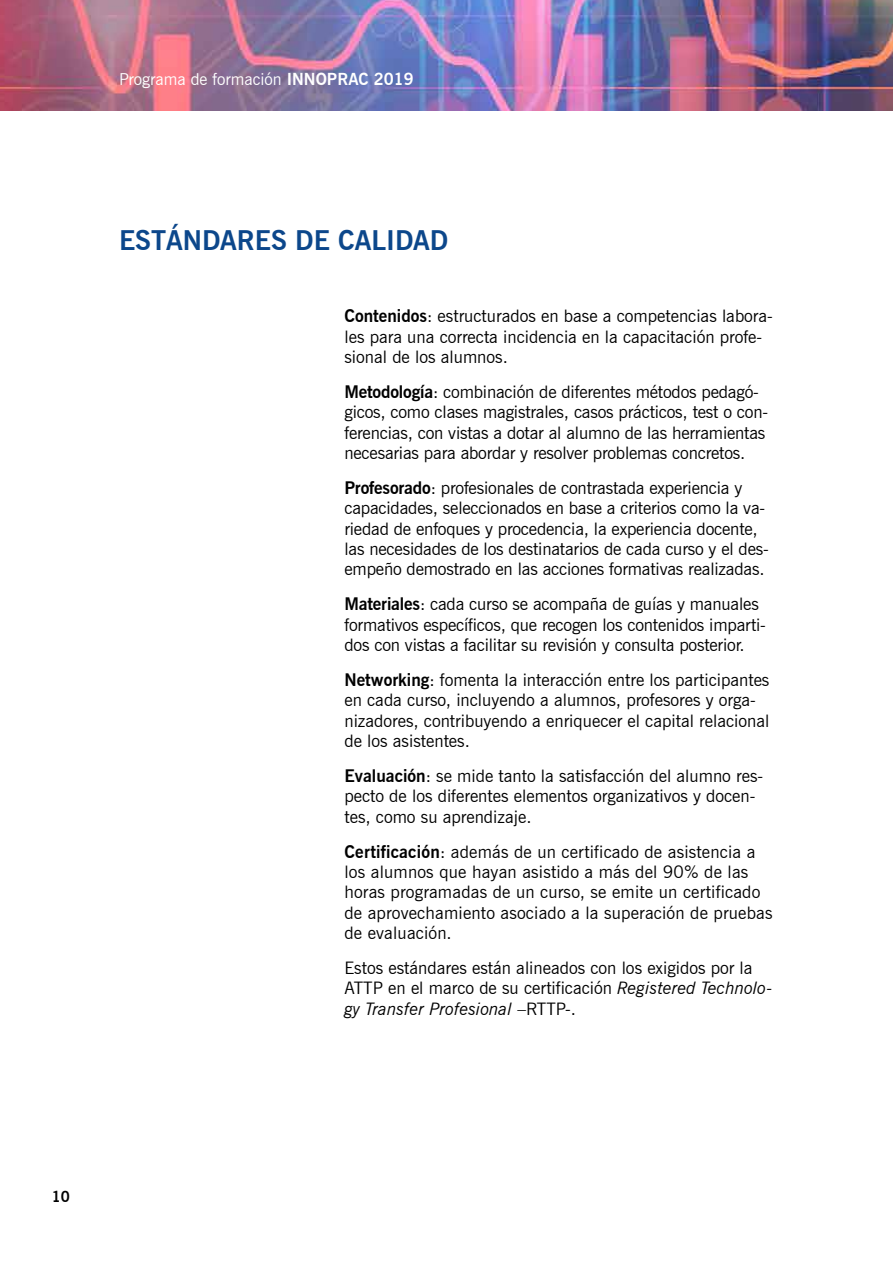
<style>
.page{position:relative;width:893px;height:1263px;background:#fff}
.page>*{position:absolute;margin:0;border:0;box-sizing:border-box;transform-origin:0 0}
.t1{font:700 27px "News Gothic BT";color:#0c478b}
.t2{font:17.25px/20.2px "News Gothic BT";color:#000}
.t3{font:16.5px "News Gothic BT";color:#fff}
.t4{font:700 15px "News Gothic BT";color:#000}
.s1{font-weight:700}
.s2{font-style:italic}
</style>
<div class="page">
<img style="left:0;top:0;width:893px;height:111px">
<p class="t3" style="left:119px;top:69px;width:296px">Programa de formación <span class="s1">INNOPRAC 2019</span></p>
<h1 class="t1" style="left:119px;top:224px;width:331px">ESTÁNDARES DE CALIDAD</h1>
<p class="t2" style="left:344px;top:306px;width:430px"><span class="s1">Contenidos</span>: estructurados en base a competencias labora&shy;les para una correcta incidencia en la capacitación profe&shy;sional de los alumnos.</p>
<p class="t2" style="left:344px;top:382px;width:425px"><span class="s1">Metodología</span>: combinación de diferentes métodos pedagó&shy;gicos, como clases magistrales, casos prácticos, test o con&shy;ferencias, con vistas a dotar al alumno de las herramientas necesarias para abordar y resolver problemas concretos.</p>
<p class="t2" style="left:344px;top:478px;width:426px"><span class="s1">Profesorado</span>: profesionales de contrastada experiencia y capacidades, seleccionados en base a criterios como la va&shy;riedad de enfoques y procedencia, la experiencia docente, las necesidades de los destinatarios de cada curso y el des&shy;empeño demostrado en las acciones formativas realizadas.</p>
<p class="t2" style="left:344px;top:594px;width:423px"><span class="s1">Materiales</span>: cada curso se acompaña de guías y manuales formativos específicos, que recogen los contenidos imparti&shy;dos con vistas a facilitar su revisión y consulta posterior.</p>
<p class="t2" style="left:344px;top:670px;width:426px"><span class="s1">Networking</span>: fomenta la interacción entre los participantes en cada curso, incluyendo a alumnos, profesores y orga&shy;nizadores, contribuyendo a enriquecer el capital relacional de los asistentes.</p>
<p class="t2" style="left:344px;top:766px;width:420px"><span class="s1">Evaluación</span>: se mide tanto la satisfacción del alumno res&shy;pecto de los diferentes elementos organizativos y docen&shy;tes, como su aprendizaje.</p>
<p class="t2" style="left:344px;top:841px;width:430px"><span class="s1">Certificación</span>: además de un certificado de asistencia a los alumnos que hayan asistido a más del 90% de las horas programadas de un curso, se emite un certificado de aprovechamiento asociado a la superación de pruebas de evaluación.</p>
<p class="t2" style="left:344px;top:958px;width:430px">Estos estándares están alineados con los exigidos por la<br>ATTP en el marco de su certificación <span class="s2">Registered Technolo&shy;gy Transfer Profesional</span> –RTTP-.</p>
<p class="t4" style="left:52px;top:1188px;width:20px">10</p>
</div>
